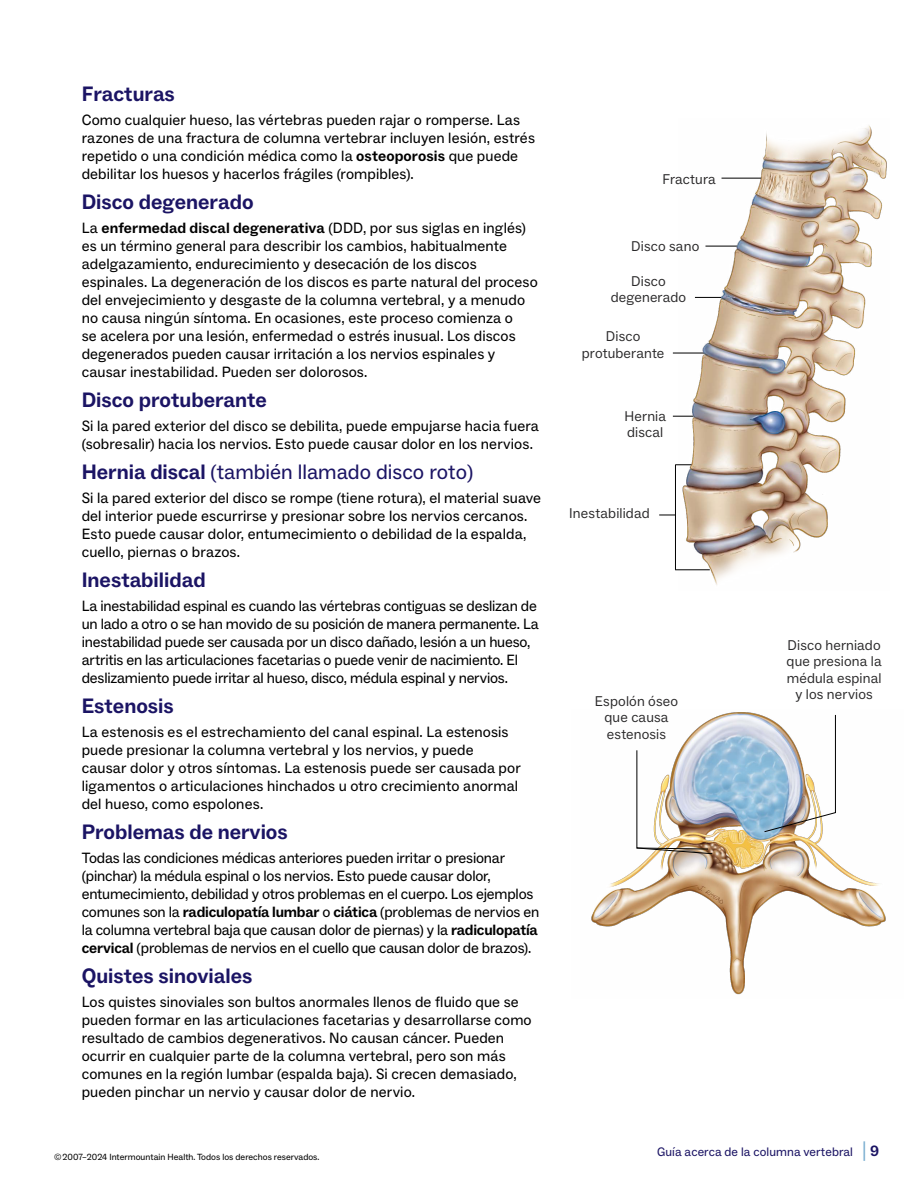
<style>
.page{position:relative;width:918px;height:1188px;background:#fff}
.page>*{position:absolute;margin:0;border:0;box-sizing:border-box;transform-origin:0 0}
.head_3{font:700 21px "ABC Social";color:#1b1464}
.head_3-2{font:21px "ABC Social";color:#1b1464}
.main{font:15px/18px "ABC Social";letter-spacing:.005em;color:#000}
.caption_-_10pt_itallic{font:14.25px/16.5px "ABC Social";letter-spacing:.01em;color:#292829;text-align:center}
.t1{font:12.3px "ABC Social";letter-spacing:.01em;color:#1b1464}
.t2{font:9px "ABC Social";letter-spacing:.005em;color:#000}
.s1{font-weight:700}
.s2{font-size:19.5px;color:#7cafd1}
.s3{font-weight:700;font-size:15px}
</style>
<div class="page">
<img style="left:591px;top:712px;width:295px;height:283px">
<hr style="left:673px;top:353px;width:37px;height:1px;background:#000">
<hr style="left:675px;top:465px;width:1px;height:105px;background:#000">
<hr style="left:675px;top:569px;width:35px;height:1px;background:#000">
<svg style="left:659px;top:515px;width:16px;height:1px"></svg>
<img style="left:636px;top:750px;width:77px;height:104px">
<img style="left:764px;top:714px;width:72px;height:119px">
<img style="left:679px;top:125px;width:208px;height:460px">
<p class="head_3" style="left:82px;top:81px;width:95px">Fracturas</p>
<p class="main" style="left:82px;top:111px;width:455px">Como cualquier hueso, las vértebras pueden rajar o romperse. Las razones de una fractura de columna vertebrar incluyen lesión, estrés repetido o una condición médica como la <span class="s1">osteoporosis</span> que puede debilitar los huesos y hacerlos frágiles (rompibles).</p>
<p class="head_3" style="left:82px;top:189px;width:173px">Disco degenerado</p>
<p class="main" style="left:82px;top:219px;width:458px">La <span class="s1">enfermedad discal degenerativa</span> (DDD, por sus siglas en inglés) es un término general para describir los cambios, habitualmente adelgazamiento, endurecimiento y desecación de los discos espinales. La degeneración de los discos es parte natural del proceso del envejecimiento y desgaste de la columna vertebral, y a menudo no causa ningún síntoma. En ocasiones, este proceso comienza o<br>se acelera por una lesión, enfermedad o estrés inusual. Los discos degenerados pueden causar irritación a los nervios espinales y causar inestabilidad. Pueden ser dolorosos.</p>
<p class="head_3" style="left:82px;top:387px;width:187px">Disco protuberante</p>
<p class="main" style="left:82px;top:417px;width:459px">Si la pared exterior del disco se debilita, puede empujarse hacia fuera (sobresalir) hacia los nervios. Esto puede causar dolor en los nervios.</p>
<p class="head_3-2" style="left:82px;top:459px;width:393px"><span class="s1">Hernia discal</span> (también llamado disco roto)</p>
<p class="main" style="left:82px;top:489px;width:461px">Si la pared exterior del disco se rompe (tiene rotura), el material suave del interior puede escurrirse y presionar sobre los nervios cercanos.<br>Esto puede causar dolor, entumecimiento o debilidad de la espalda, cuello, piernas o brazos.</p>
<p class="head_3" style="left:82px;top:567px;width:125px">Inestabilidad</p>
<p class="main" style="left:82px;top:597px;width:458px">La inestabilidad espinal es cuando las vértebras contiguas se deslizan de un lado a otro o se han movido de su posición de manera permanente. La inestabilidad puede ser causada por un disco dañado, lesión a un hueso, artritis en las articulaciones facetarias o puede venir de nacimiento. El deslizamiento puede irritar al hueso, disco, médula espinal y nervios.</p>
<p class="head_3" style="left:82px;top:693px;width:93px">Estenosis</p>
<p class="main" style="left:82px;top:723px;width:441px">La estenosis es el estrechamiento del canal espinal. La estenosis puede presionar la columna vertebral y los nervios, y puede causar dolor y otros síntomas. La estenosis puede ser causada por ligamentos o articulaciones hinchados u otro crecimiento anormal del hueso, como espolones.</p>
<p class="head_3" style="left:82px;top:819px;width:208px">Problemas de nervios</p>
<p class="main" style="left:82px;top:849px;width:459px">Todas las condiciones médicas anteriores pueden irritar o presionar (pinchar) la médula espinal o los nervios. Esto puede causar dolor, entumecimiento, debilidad y otros problemas en el cuerpo. Los ejemplos comunes son la <span class="s1">radiculopatía lumbar</span> o <span class="s1">ciática</span> (problemas de nervios en la columna vertebral baja que causan dolor de piernas) y la <span class="s1">radiculopatía cervical</span> (problemas de nervios en el cuello que causan dolor de brazos).</p>
<p class="head_3" style="left:82px;top:963px;width:172px">Quistes sinoviales</p>
<p class="main" style="left:82px;top:993px;width:452px">Los quistes sinoviales son bultos anormales llenos de fluido que se pueden formar en las articulaciones facetarias y desarrollarse como resultado de cambios degenerativos. No causan cáncer. Pueden ocurrir en cualquier parte de la columna vertebral, pero son más comunes en la región lumbar (espalda baja). Si crecen demasiado, pueden pinchar un nervio y causar dolor de nervio.</p>
<p class="t2" style="left:54px;top:1152px;width:267px">© 2007–2024 Intermountain Health. Todos los derechos reservados.</p>
<p class="caption_-_10pt_itallic" style="left:663px;top:171px;width:55px">Fractura</p>
<p class="caption_-_10pt_itallic" style="left:631px;top:238px;width:70px">Disco sano</p>
<p class="caption_-_10pt_itallic" style="left:611px;top:273px;width:77px">Disco degenerado</p>
<p class="caption_-_10pt_itallic" style="left:582px;top:328px;width:84px">Disco protuberante</p>
<p class="caption_-_10pt_itallic" style="left:625px;top:408px;width:43px;text-align:left">Hernia discal</p>
<p class="caption_-_10pt_itallic" style="left:569px;top:505px;width:82px">Inestabilidad</p>
<p class="caption_-_10pt_itallic" style="left:595px;top:693px;width:85px">Espolón óseo que causa estenosis</p>
<p class="caption_-_10pt_itallic" style="left:787px;top:637px;width:97px">Disco herniado que presiona la médula espinal y los nervios</p>
<p class="t1" style="left:657px;top:1145px;width:224px">Guía acerca de la columna vertebral <span class="s2">|</span> <span class="s3">9</span></p>
</div>
